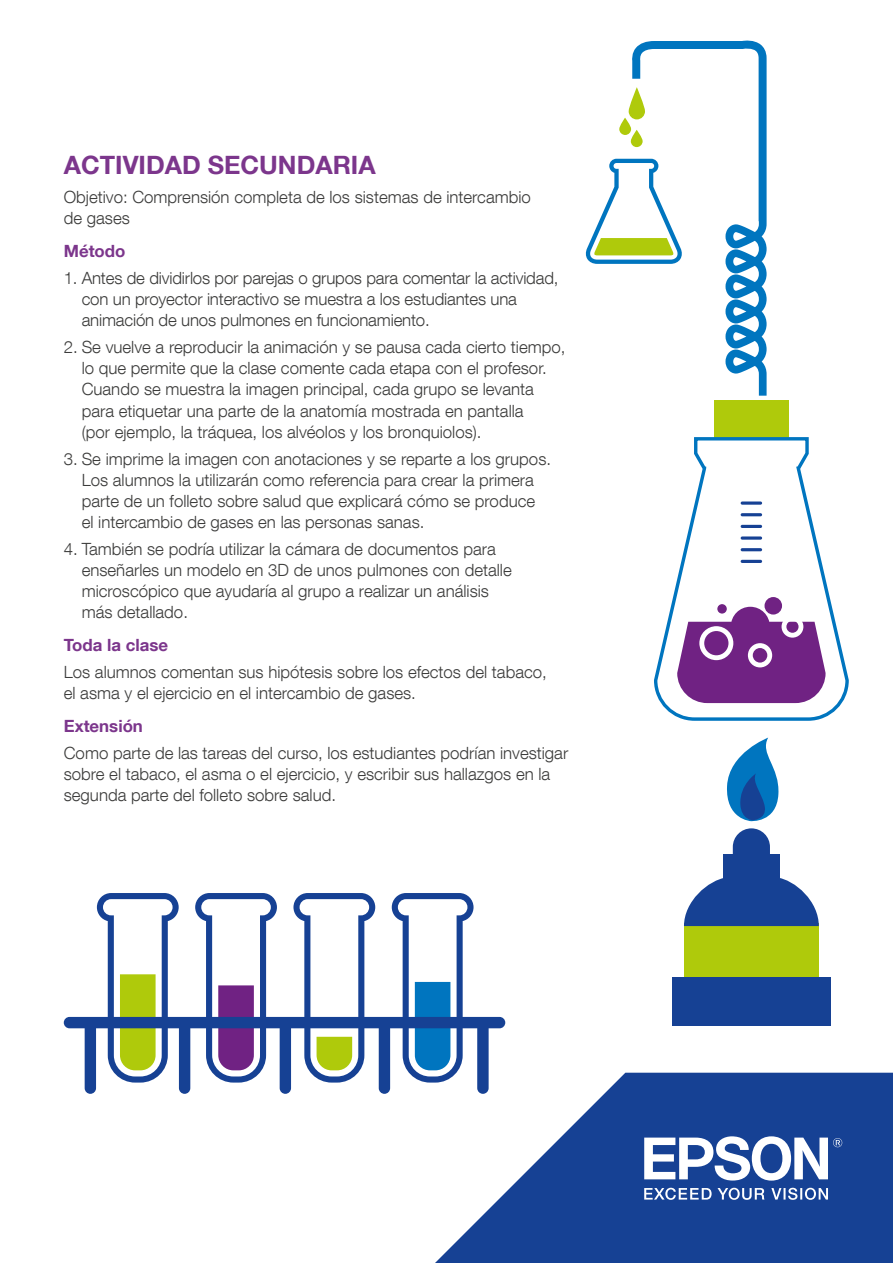
<style>
.page{position:relative;width:893px;height:1263px;background:#fff}
.page>*{position:absolute;margin:0;border:0;box-sizing:border-box;transform-origin:0 0}
.t1{font:700 25.2px "Helvetica Neue LT Com";color:#7c368c}
.t2{font:300 16.8px/21px "Helvetica Neue LT Com";color:#3c3c3b}
.t3{font:700 16.8px "Helvetica Neue LT Com";color:#7c368c}
</style>
<div class="page">
<svg style="left:435px;top:1073px;width:458px;height:190px;fill:#164194"></svg>
<svg style="left:644px;top:1188px;width:120px;height:12px"></svg>
<svg style="left:771px;top:1188px;width:57px;height:12px"></svg>
<svg style="left:644px;top:1136px;width:198px;height:44px"></svg>
<div style="left:64px;top:1017px;width:441px;height:11px;background:#164194;border-radius:6px"></div>
<svg style="left:85px;top:893px;width:404px;height:201px"></svg>
<svg style="left:585px;top:159px;width:47px;height:105px"></svg>
<div style="left:714px;top:400px;width:74px;height:39px;background:#afca0b"></div>
<svg style="left:654px;top:436px;width:195px;height:285px"></svg>
<svg style="left:741px;top:501px;width:21px;height:4px"></svg>
<hr style="left:741px;top:513px;width:21px;height:3px;background:#164194;border-radius:2px">
<hr style="left:741px;top:525px;width:21px;height:3px;background:#164194;border-radius:2px">
<svg style="left:741px;top:536px;width:21px;height:4px"></svg>
<hr style="left:741px;top:548px;width:21px;height:3px;background:#164194;border-radius:2px">
<hr style="left:741px;top:560px;width:21px;height:3px;background:#164194;border-radius:2px">
<div style="left:684px;top:923px;width:135px;height:91px;background:#afca0b"></div>
<svg style="left:684px;top:738px;width:135px;height:188px"></svg>
<div style="left:723px;top:854px;width:57px;height:38px;background:#164194"></div>
<div style="left:672px;top:977px;width:158px;height:48px;background:#164194"></div>
<div style="left:731px;top:607px;width:39px;height:39px;background:#702283;border-radius:50%"></div>
<svg style="left:677px;top:616px;width:148px;height:87px"></svg>
<div style="left:717px;top:604px;width:10px;height:10px;background:#702283;border-radius:50%"></div>
<div style="left:764px;top:597px;width:18px;height:17px;background:#702283;border-radius:50%"></div>
<svg style="left:632px;top:40px;width:135px;height:356px"></svg>
<svg style="left:629px;top:87px;width:16px;height:32px"></svg>
<svg style="left:619px;top:118px;width:12px;height:17px"></svg>
<svg style="left:631px;top:130px;width:12px;height:17px"></svg>
<h1 class="t1" style="left:64px;top:149px;width:313px">Actividad secundaria</h1>
<p class="t2" style="left:64px;top:186px;width:469px">Objetivo: Comprensión completa de los sistemas de intercambio de gases</p>
<p class="t3" style="left:64px;top:241px;width:63px">Método</p>
<p class="t2" style="left:82px;top:267px;width:478px;text-indent:-18px">1. Antes de dividirlos por parejas o grupos para comentar la actividad, con un proyector interactivo se muestra a los estudiantes una animación de unos pulmones en funcionamiento.</p>
<p class="t2" style="left:82px;top:337px;width:485px;text-indent:-18px">2. Se vuelve a reproducir la animación y se pausa cada cierto tiempo, lo que permite que la clase comente cada etapa con el profesor.<br>Cuando se muestra la imagen principal, cada grupo se levanta para etiquetar una parte de la anatomía mostrada en pantalla<br>(por ejemplo, la tráquea, los alvéolos y los bronquiolos).</p>
<p class="t2" style="left:82px;top:448px;width:471px;text-indent:-18px">3. Se imprime la imagen con anotaciones y se reparte a los grupos.<br>Los alumnos la utilizarán como referencia para crear la primera parte de un folleto sobre salud que explicará cómo se produce el intercambio de gases en las personas sanas.</p>
<p class="t2" style="left:82px;top:538px;width:432px;text-indent:-18px">4. También se podría utilizar la cámara de documentos para enseñarles un modelo en 3D de unos pulmones con detalle microscópico que ayudaría al grupo a realizar un análisis más detallado.</p>
<p class="t3" style="left:64px;top:634px;width:106px">Toda la clase</p>
<p class="t2" style="left:64px;top:661px;width:485px">Los alumnos comentan sus hipótesis sobre los efectos del tabaco, el asma y el ejercicio en el intercambio de gases.</p>
<p class="t3" style="left:64px;top:715px;width:81px">Extensión</p>
<p class="t2" style="left:64px;top:742px;width:506px">Como parte de las tareas del curso, los estudiantes podrían investigar sobre el tabaco, el asma o el ejercicio, y escribir sus hallazgos en la segunda parte del folleto sobre salud.</p>
</div>
